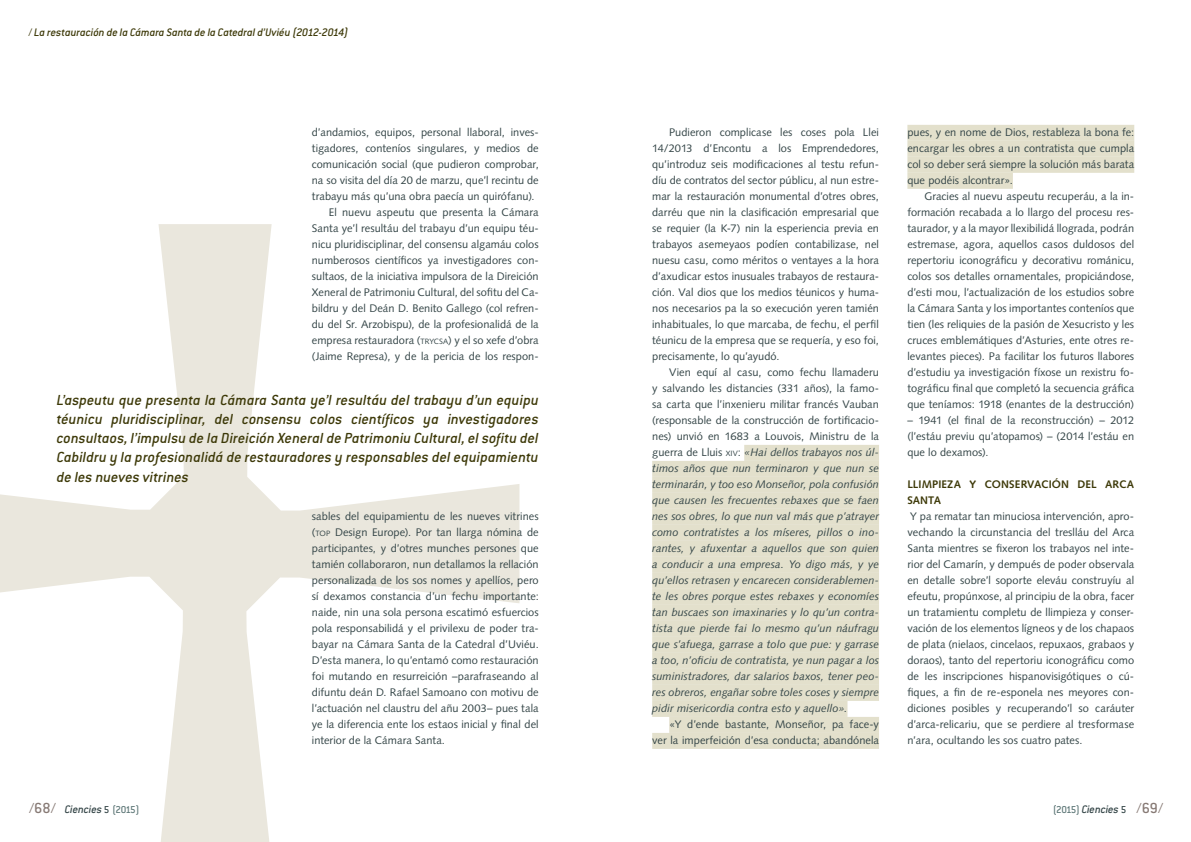
<style>
.page{position:relative;width:1191px;height:842px;background:#fff}
.page>*{position:absolute;margin:0;border:0;box-sizing:border-box;transform-origin:0 0}
.t1{font:italic 500 16px/19.2px "Conduit ITC Std";letter-spacing:.005em;color:#3d3908;text-align:justify}
.t2{font:italic 500 12px "Conduit ITC Std";letter-spacing:-.005em;color:#3d3908}
.t3{font:italic 500 12px "Conduit ITC Std";letter-spacing:-.01em;color:#344547}
.t4{font:11px/16px "Syntax LT Std";letter-spacing:.005em;color:#344547;text-align:justify}
.t5{font:italic 11px/16px "Syntax LT Std";color:#344547;text-align:justify}
.t6{font:700 11px/16px "Syntax LT Std";letter-spacing:.01em;color:#3d3908}
.s1{font-style:normal}
.s2{font-size:7.7px}
.s3{font-style:normal;font-size:7.7px}
.s4{font-style:normal;font-size:16px;color:#877a75}
.s5{font-style:normal;font-size:11px}
.s6{font-style:normal;font-size:11px;color:#607979}
</style>
<div class="page">
<svg style="left:0;top:224px;width:519px;height:618px"></svg>
<div style="left:907px;top:125px;width:227px;height:16px;background:#e3e0cc"></div>
<div style="left:907px;top:141px;width:227px;height:16px;background:#e3e0cc"></div>
<div style="left:907px;top:157px;width:227px;height:16px;background:#e3e0cc"></div>
<div style="left:907px;top:173px;width:106px;height:16px;background:#e3e0cc"></div>
<div style="left:744px;top:445px;width:135px;height:16px;background:#e3e0cc"></div>
<div style="left:652px;top:461px;width:227px;height:16px;background:#e3e0cc"></div>
<div style="left:652px;top:477px;width:227px;height:16px;background:#e3e0cc"></div>
<div style="left:652px;top:493px;width:227px;height:16px;background:#e3e0cc"></div>
<div style="left:652px;top:509px;width:227px;height:16px;background:#e3e0cc"></div>
<div style="left:652px;top:525px;width:227px;height:16px;background:#e3e0cc"></div>
<div style="left:652px;top:541px;width:227px;height:16px;background:#e3e0cc"></div>
<div style="left:652px;top:557px;width:227px;height:16px;background:#e3e0cc"></div>
<div style="left:652px;top:573px;width:227px;height:16px;background:#e3e0cc"></div>
<div style="left:652px;top:589px;width:227px;height:16px;background:#e3e0cc"></div>
<div style="left:652px;top:605px;width:227px;height:16px;background:#e3e0cc"></div>
<div style="left:652px;top:621px;width:227px;height:16px;background:#e3e0cc"></div>
<div style="left:652px;top:637px;width:227px;height:16px;background:#e3e0cc"></div>
<div style="left:652px;top:653px;width:227px;height:16px;background:#e3e0cc"></div>
<div style="left:652px;top:669px;width:227px;height:16px;background:#e3e0cc"></div>
<div style="left:652px;top:685px;width:227px;height:16px;background:#e3e0cc"></div>
<div style="left:652px;top:701px;width:195px;height:16px;background:#e3e0cc"></div>
<div style="left:669px;top:717px;width:210px;height:16px;background:#e3e0cc"></div>
<div style="left:652px;top:733px;width:227px;height:16px;background:#e3e0cc"></div>
<p class="t2" style="left:28px;top:25px;width:322px"><span class="s1">/</span> La restauración de la Cámara Santa de la Catedral d’Uviéu (2012-2014)</p>
<p class="t4" style="left:312px;top:124px;width:228px">d’andamios, equipos, personal llaboral, inves-</p>
<p class="t4" style="left:312px;top:140px;width:228px">tigadores, conteníos singulares, y medios de</p>
<p class="t4" style="left:312px;top:156px;width:228px">comunicación social (que pudieron comprobar,</p>
<p class="t4" style="left:312px;top:172px;width:228px">na so visita del día 20 de marzu, que’l recintu de</p>
<p class="t4" style="left:312px;top:188px;width:224px">trabayu más qu’una obra paecía un quirófanu).</p>
<p class="t4" style="left:329px;top:204px;width:211px">El nuevu aspeutu que presenta la Cámara</p>
<p class="t4" style="left:312px;top:220px;width:228px">Santa ye’l resultáu del trabayu d’un equipu téu-</p>
<p class="t4" style="left:312px;top:236px;width:228px">nicu pluridisciplinar, del consensu algamáu colos</p>
<p class="t4" style="left:312px;top:252px;width:228px">numberosos científicos ya investigadores con-</p>
<p class="t4" style="left:312px;top:268px;width:228px">sultaos, de la iniciativa impulsora de la Direición</p>
<p class="t4" style="left:312px;top:284px;width:228px">Xeneral de Patrimoniu Cultural, del sofitu del Ca-</p>
<p class="t4" style="left:312px;top:300px;width:228px">bildru y del Deán D. Benito Gallego (col refren-</p>
<p class="t4" style="left:312px;top:316px;width:228px">du del Sr. Arzobispu), de la profesionalidá de la</p>
<p class="t4" style="left:312px;top:332px;width:228px">empresa restauradora (<span class="s2">TRYCSA</span>) y el so xefe d’obra</p>
<p class="t4" style="left:312px;top:348px;width:228px">(Jaime Represa), y de la pericia de los respon-</p>
<p class="t1" style="left:57px;top:390px;width:483px">L’aspeutu que presenta la Cámara Santa ye’l resultáu del trabayu d’un equipu téunicu pluridisciplinar, del consensu colos científicos ya investigadores consultaos, l’impulsu de la Direición Xeneral de Patrimoniu Cultural, el sofitu del Cabildru y la profesionalidá de restauradores y responsables del equipamientu de les nueves vitrines</p>
<p class="t4" style="left:312px;top:508px;width:228px">sables del equipamientu de les nueves vitrines (<span class="s2">TOP</span> Design Europe). Por tan llarga nómina de participantes, y d’otres munches persones que tamién collaboraron, nun detallamos la rellación personalizada de los sos nomes y apellíos, pero sí dexamos constancia d’un fechu importante: naide, nin una sola persona escatimó esfuercios pola responsabilidá y el privilexu de poder tra&shy;bayar na Cámara Santa de la Catedral d’Uviéu.<br>D’esta manera, lo qu’entamó como restauración foi mutando en resurreición –parafraseando al difuntu deán D. Rafael Samoano con motivu de l’actuación nel claustru del añu 2003– pues tala ye la diferencia ente los estaos inicial y final del interior de la Cámara Santa.</p>
<p class="t4" style="left:652px;top:124px;width:228px;text-indent:17px">Pudieron complicase les coses pola Llei 14/2013 d’Encontu a los Emprendedores, qu’introduz seis modificaciones al testu refun&shy;díu de contratos del sector públicu, al nun estre&shy;mar la restauración monumental d’otres obres, darréu que nin la clasificación empresarial que se requier (la K-7) nin la esperiencia previa en trabayos asemeyaos podíen contabilizase, nel nuesu casu, como méritos o ventayes a la hora d’axudicar estos inusuales trabayos de restaura&shy;ción. Val dios que los medios téunicos y huma&shy;nos necesarios pa la so execución yeren tamién inhabituales, lo que marcaba, de fechu, el perfil téunicu de la empresa que se requería, y eso foi, precisamente, lo qu’ayudó.</p>
<p class="t5" style="left:652px;top:364px;width:228px;text-indent:17px"><span class="s1">Vien equí al casu, como fechu llamaderu y salvando les distancies (331 años), la famo&shy;sa carta que l’inxenieru militar francés Vauban (responsable de la construcción de fortificacio&shy;nes) unvió en 1683 a Louvois, Ministru de la guerra de Lluis</span> <span class="s3">XIV</span><span class="s1">:</span> «Hai dellos trabayos nos úl&shy;timos años que nun terminaron y que nun se terminarán, y too eso Monseñor, pola confusión que causen les frecuentes rebaxes que se faen nes sos obres, lo que nun val más que p’atrayer como contratistes a los míseres, pillos o ino&shy;rantes, y afuxentar a aquellos que son quien a conducir a una empresa. Yo digo más, y ye qu’ellos retrasen y encarecen considerablemen&shy;te les obres porque estes rebaxes y economíes tan buscaes son imaxinaries y lo qu’un contra&shy;tista que pierde fai lo mesmo qu’un náufragu que s’afuega, garrase a tolo que pue: y garrase a too, n’oficiu de contratista, ye nun pagar a los suministradores, dar salarios baxos, tener peo&shy;res obreros, engañar sobre toles coses y siempre pidir misericordia contra esto y aquello».</p>
<p class="t4" style="left:652px;top:716px;width:228px;text-align:right">«Y d’ende bastante, Monseñor, pa face-y ver la imperfeición d’esa conducta; abandónela</p>
<p class="t4" style="left:907px;top:124px;width:228px">pues, y en nome de Dios, restableza la bona fe: encargar les obres a un contratista que cumpla col so deber será siempre la solución más barata que podéis alcontrar».</p>
<p class="t4" style="left:907px;top:188px;width:228px;text-indent:17px">Gracies al nuevu aspeutu recuperáu, a la in&shy;formación recabada a lo llargo del procesu res&shy;taurador, y a la mayor llexibilidá llograda, podrán estremase, agora, aquellos casos duldosos del repertoriu iconográficu y decorativu románicu, colos sos detalles ornamentales, propiciándose, d’esti mou, l’actualización de los estudios sobre la Cámara Santa y los importantes conteníos que tien (les reliquies de la pasión de Xesucristo y les cruces emblemátiques d’Asturies, ente otres re&shy;levantes pieces). Pa facilitar los futuros llabores d’estudiu ya investigación fíxose un rexistru fo&shy;tográficu final que completó la secuencia gráfica que teníamos: 1918 (enantes de la destrucción)</p>
<p class="t4" style="left:907px;top:412px;width:228px">– 1941 (el final de la reconstrucción) – 2012 (l’estáu previu qu’atopamos) – (2014 l’estáu en que lo dexamos).</p>
<p class="t6" style="left:907px;top:476px;width:228px">LLIMPIEZA Y CONSERVACIÓN DEL ARCA<br>SANTA</p>
<p class="t4" style="left:907px;top:508px;width:228px">Y pa rematar tan minuciosa intervención, apro&shy;vechando la circunstancia del treslláu del Arca Santa mientres se fixeron los trabayos nel inte&shy;rior del Camarín, y dempués de poder observala en detalle sobre’l soporte eleváu construyíu al efeutu, propúnxose, al principiu de la obra, facer un tratamientu completu de llimpieza y conser&shy;vación de los elementos lígneos y de los chapaos de plata (nielaos, cincelaos, repuxaos, grabaos y doraos), tanto del repertoriu iconográficu como de les inscripciones hispanovisigótiques o cú&shy;fiques, a fin de re-esponela nes meyores con&shy;diciones posibles y recuperando’l so caráuter d’arca-relicariu, que se perdiere al tresformase n’ara, ocultando les sos cuatro pates.</p>
<p class="t3" style="left:29px;top:802px;width:112px"><span class="s4">/68/</span> Ciencies <span class="s5">5</span> <span class="s6">(2015)</span></p>
<p class="t3" style="left:1052px;top:802px;width:112px"><span class="s6">(2015)</span> Ciencies <span class="s5">5</span> <span class="s4">/69/</span></p>
</div>
